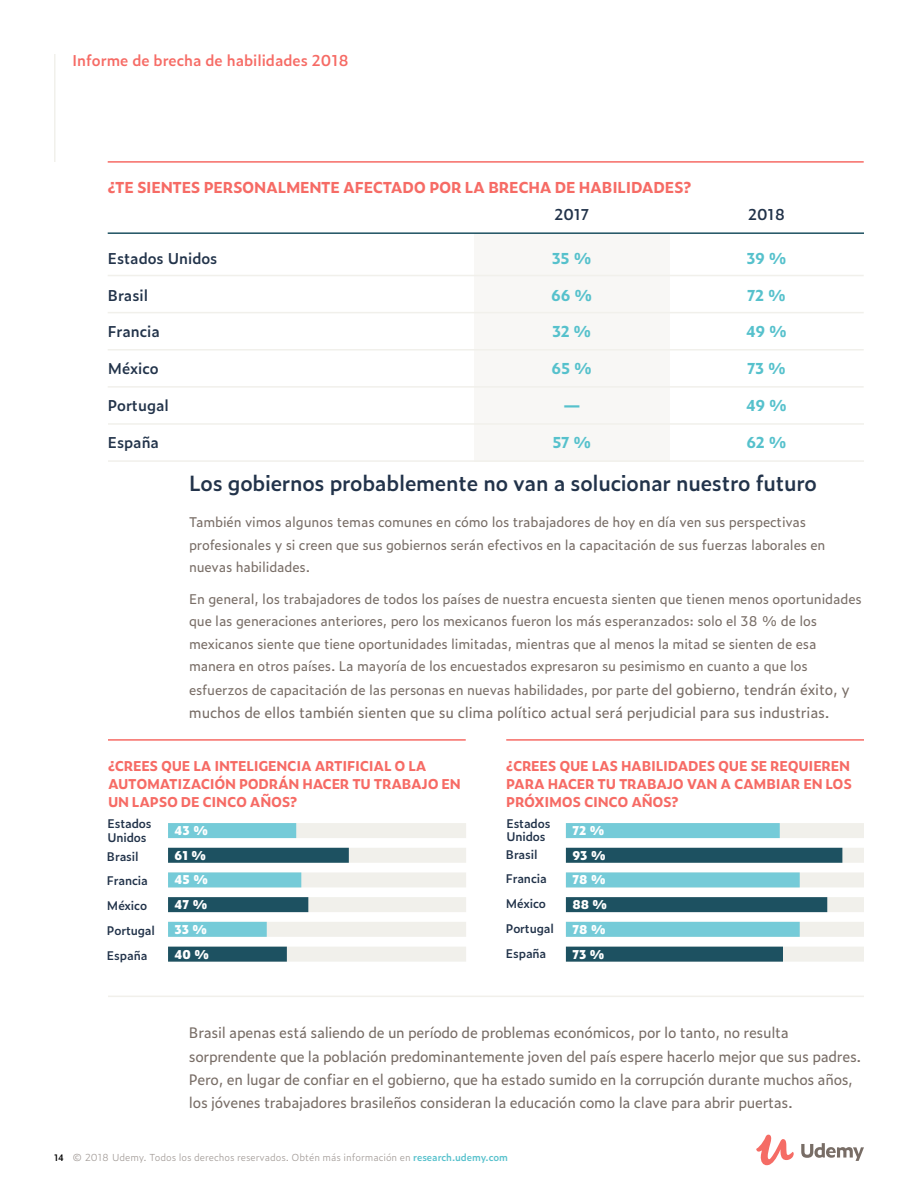
<style>
.page{position:relative;width:918px;height:1188px;background:#fff}
.page>*{position:absolute;margin:0;border:0;box-sizing:border-box;transform-origin:0 0}
.t1{font:600 21px "Zeitung Pro";letter-spacing:-.01em;color:#22334a}
.t2{font:700 15px "Zeitung Pro";letter-spacing:-.02em;color:#f66b65}
.t3{font:600 15px "Zeitung Pro";color:#22334a}
.t4{font:700 15px "Zeitung Pro";letter-spacing:-.03em;color:#56c1cc}
.t5{font:600 15px "Zeitung Pro";color:#f66b65}
.t6{font:14.7px/23.2px "Zeitung Pro";letter-spacing:-.02em;color:#786d66}
.t7{font:13.5px/22.6px "Zeitung Pro";letter-spacing:-.01em;color:#786d66}
.t8{font:700 13.5px/18px "Zeitung Pro";letter-spacing:-.02em;color:#f66b65}
.t9{font:600 12px/24.8px "Zeitung Pro";letter-spacing:-.01em;color:#22334a}
.t10{font:800 12px/24.8px "Zeitung Pro";letter-spacing:-.01em;color:#fff}
.t11{font:300 9.75px "Zeitung Pro";letter-spacing:-.005em;color:#a49d99}
.s1{font-size:14.7px}
.s2{font-weight:600;font-size:9px;color:#000}
.s3{font-weight:600;color:#56c1cc}
</style>
<div class="page">
<svg style="left:801px;top:1143px;width:63px;height:18px"></svg>
<svg style="left:756px;top:1135px;width:38px;height:30px"></svg>
<hr style="left:54px;top:54px;width:2px;height:108px;background:#f1f0eb">
<hr style="left:108px;top:739px;width:358px;height:2px;background:#f66b65">
<hr style="left:506px;top:739px;width:358px;height:2px;background:#f66b65">
<hr style="left:108px;top:996px;width:756px;height:1px;background:#f1f0eb">
<div style="left:168px;top:823px;width:298px;height:15px;background:#f1f0eb"></div>
<div style="left:168px;top:823px;width:128px;height:15px;background:#75cbd8"></div>
<div style="left:168px;top:872px;width:298px;height:15px;background:#f1f0eb"></div>
<div style="left:168px;top:872px;width:133px;height:15px;background:#75cbd8"></div>
<div style="left:168px;top:922px;width:298px;height:15px;background:#f1f0eb"></div>
<div style="left:168px;top:947px;width:298px;height:15px;background:#f1f0eb"></div>
<div style="left:168px;top:947px;width:119px;height:15px;background:#1d5161"></div>
<div style="left:168px;top:922px;width:99px;height:15px;background:#75cbd8"></div>
<div style="left:168px;top:848px;width:298px;height:15px;background:#f1f0eb"></div>
<div style="left:168px;top:848px;width:181px;height:15px;background:#1d5161"></div>
<div style="left:168px;top:897px;width:298px;height:15px;background:#f1f0eb"></div>
<div style="left:168px;top:897px;width:140px;height:15px;background:#1d5161"></div>
<div style="left:566px;top:823px;width:298px;height:15px;background:#f1f0eb"></div>
<div style="left:566px;top:823px;width:214px;height:15px;background:#75cbd8"></div>
<div style="left:566px;top:872px;width:298px;height:15px;background:#f1f0eb"></div>
<div style="left:566px;top:872px;width:234px;height:15px;background:#75cbd8"></div>
<div style="left:566px;top:922px;width:298px;height:15px;background:#f1f0eb"></div>
<div style="left:566px;top:947px;width:298px;height:15px;background:#f1f0eb"></div>
<div style="left:566px;top:947px;width:217px;height:15px;background:#1d5161"></div>
<div style="left:566px;top:922px;width:234px;height:15px;background:#75cbd8"></div>
<div style="left:566px;top:848px;width:298px;height:15px;background:#f1f0eb"></div>
<div style="left:566px;top:848px;width:276px;height:15px;background:#1d5161"></div>
<div style="left:566px;top:897px;width:298px;height:15px;background:#f1f0eb"></div>
<div style="left:566px;top:897px;width:261px;height:15px;background:#1d5161"></div>
<hr style="left:108px;top:161px;width:756px;height:2px;background:#f66b65">
<div style="left:474px;top:233px;width:196px;height:229px;background:#f8f7f5"></div>
<hr style="left:108px;top:232px;width:756px;height:2px;background:#1d5161">
<hr style="left:108px;top:275px;width:756px;height:1px;background:#f1f0eb">
<hr style="left:108px;top:349px;width:756px;height:2px;background:#f1f0eb">
<hr style="left:108px;top:386px;width:756px;height:2px;background:#f1f0eb">
<hr style="left:108px;top:312px;width:756px;height:1px;background:#f1f0eb">
<hr style="left:108px;top:423px;width:756px;height:2px;background:#f1f0eb">
<hr style="left:108px;top:460px;width:756px;height:2px;background:#f1f0eb">
<p class="t5" style="left:72px;top:49px;width:278px">Informe de brecha de habilidades 2018</p>
<p class="t2" style="left:108px;top:176px;width:585px">¿TE SIENTES PERSONALMENTE AFECTADO POR LA BRECHA DE HABILIDADES?</p>
<p class="t3" style="left:554px;top:203px;width:37px">2017</p>
<p class="t3" style="left:748px;top:203px;width:38px">2018</p>
<p class="t4" style="left:552px;top:247px;width:41px">35 %</p>
<p class="t4" style="left:551px;top:283px;width:43px">66 %</p>
<p class="t4" style="left:552px;top:320px;width:41px">32 %</p>
<p class="t4" style="left:552px;top:357px;width:42px">65 %</p>
<p class="t4" style="left:564px;top:394px;width:16px">—</p>
<p class="t4" style="left:552px;top:430px;width:41px">57 %</p>
<p class="t3" style="left:108px;top:247px;width:111px">Estados Unidos</p>
<p class="t3" style="left:108px;top:284px;width:42px">Brasil</p>
<p class="t3" style="left:108px;top:320px;width:53px">Francia</p>
<p class="t3" style="left:108px;top:357px;width:52px">México</p>
<p class="t3" style="left:108px;top:394px;width:63px">Portugal</p>
<p class="t3" style="left:108px;top:431px;width:53px">España</p>
<p class="t4" style="left:746px;top:247px;width:42px">39 %</p>
<p class="t4" style="left:747px;top:283px;width:40px">72 %</p>
<p class="t4" style="left:746px;top:320px;width:43px">49 %</p>
<p class="t4" style="left:747px;top:357px;width:41px">73 %</p>
<p class="t4" style="left:746px;top:394px;width:43px">49 %</p>
<p class="t4" style="left:746px;top:430px;width:42px">62 %</p>
<h1 class="t1" style="left:189px;top:468px;width:629px">Los gobiernos probablemente no van a solucionar nuestro futuro</h1>
<p class="t7" style="left:189px;top:511px;width:638px">También vimos algunos temas comunes en cómo los trabajadores de hoy en día ven sus perspectivas profesionales y si creen que sus gobiernos serán efectivos en la capacitación de sus fuerzas laborales en nuevas habilidades.</p>
<p class="t7" style="left:189px;top:587px;width:674px">En general, los trabajadores de todos los países de nuestra encuesta sienten que tienen menos oportunidades que las generaciones anteriores, pero los mexicanos fueron los más esperanzados: solo el 38 % de los mexicanos siente que tiene oportunidades limitadas, mientras que al menos la mitad se sienten de esa manera en otros países. La mayoría de los encuestados expresaron su pesimismo en cuanto a que los esfuerzos de capacitación de las personas en nuevas habilidades, por parte <span class="s1">del gobierno, tendrán éxito, y</span></p>
<p class="t6" style="left:189px;top:700px;width:642px">muchos de ellos también sienten que su clima político actual será perjudicial para sus industrias.</p>
<p class="t8" style="left:108px;top:756px;width:354px">¿CREES QUE LA INTELIGENCIA ARTIFICIAL O LA<br>AUTOMATIZACIÓN PODRÁN HACER TU TRABAJO EN<br>UN LAPSO DE CINCO AÑOS?</p>
<p class="t8" style="left:506px;top:756px;width:345px;text-align:justify">¿CREES QUE LAS HABILIDADES QUE SE REQUIEREN PARA HACER TU TRABAJO VAN A CAMBIAR EN LOS PRÓXIMOS CINCO AÑOS?</p>
<p class="t9" style="left:107px;top:816px;width:46px;line-height:13.5px">Estados<br>Unidos</p>
<p class="t9" style="left:107px;top:843px;width:50px">Brasil<br>Francia<br>México<br>Portugal<br>España</p>
<p class="t9" style="left:506px;top:816px;width:46px;line-height:13.5px">Estados<br>Unidos</p>
<p class="t10" style="left:175px;top:817px;width:36px">43 %<br>61 %<br>45 %<br>47 %<br>33 %<br>40 %</p>
<p class="t10" style="left:573px;top:817px;width:36px">72 %<br>93 %<br>78 %<br>88 %<br>78 %<br>73 %</p>
<p class="t9" style="left:506px;top:841px;width:50px">Brasil<br>Francia<br>México<br>Portugal<br>España</p>
<p class="t6" style="left:189px;top:1021px;width:674px">Brasil apenas está saliendo de un período de problemas económicos, por lo tanto, no resulta sorprendente que la población predominantemente joven del país espere hacerlo mejor que sus padres.<br>Pero, en lugar de confiar en el gobierno, que ha estado sumido en la corrupción durante muchos años, los jóvenes trabajadores brasileños consideran la educación como la clave para abrir puertas.</p>
<p class="t11" style="left:54px;top:1150px;width:456px"><span class="s2">14</span> © 2018 Udemy. Todos los derechos reservados. Obtén más información en <span class="s3">research.udemy.com</span></p>
</div>
